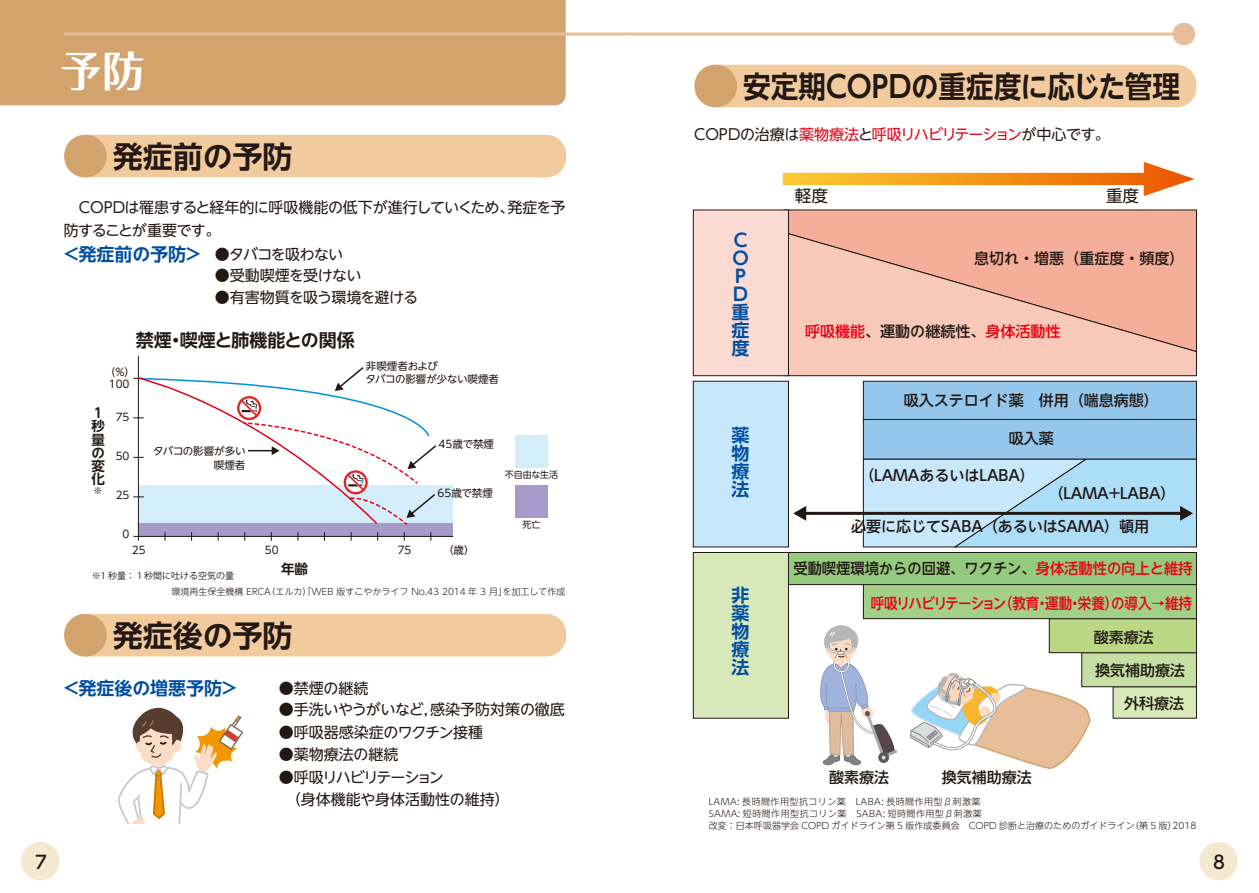
<style>
.page{position:relative;width:1259px;height:893px;background:#fff}
.page>*{position:absolute;margin:0;border:0;box-sizing:border-box;transform-origin:0 0}
.t1{font:700 42px "Folk Pro";color:#fff}
.t2{font:700 30px "UD Shin Go NT Pr 6 N De";color:#221815;scale:.92 1}
.t3{font:700 30px "UD Shin Go NT Pr 6 N De";color:#221815}
.t4{font:700 18px/18px "UD Shin Go NT Pr 6 N De";color:#004ea2;text-align:justify}
.t5{font:700 18px "UD Shin Go NT Pr 6 N De";letter-spacing:-.005em;color:#221815}
.t6{font:500 18px "UD Shin Go NT Pr 6 N";color:#221815}
.t7{font:16.5px "UD Shin Go NT Pr 6 N";color:#221815}
.t8{font:15px/22.5px "UD Shin Go NT Pr 6 N";letter-spacing:-.02em;color:#221815}
.t9{font:500 15px/33px "UD Shin Go NT Pr 6 N";color:#221815}
.t10{font:500 15px "UD Shin Go NT Pr 6 N";color:#221815;scale:.95 1}
.t11{font:500 15px "UD Shin Go NT Pr 6 N";letter-spacing:-.055em;color:#e60012;scale:.9 1}
.t12{font:500 15px "UD Shin Go NT Pr 6 N";color:#e60012}
.t13{font:15px "UD Shin Go NT Pr 6 N";letter-spacing:-.055em;color:#221815}
.t14{font:15px "UD Shin Go NT Pr 6 N";letter-spacing:-.06em;color:#221815}
.t15{font:15px "UD Shin Go NT Pr 6 N";color:#221815}
.t16{font:700 13.5px/13.2px "UD Shin Go NT Pr 6 N De";color:#221815}
.t17{font:10.5px/13.5px "UD Shin Go NT Pr 6 N";color:#221815}
.t18{font:300 9px/12px "UD Shin Go NT Pr 6 N";letter-spacing:.05em;color:#221815}
.t19{font:300 9px "UD Shin Go NT Pr 6 N";letter-spacing:.005em;color:#221815}
.t20{font:9px "Koz Go Pr 6 N";color:#221815}
.t21{font:9px "UD Shin Go NT Pr 6 N";letter-spacing:-.015em;color:#221815}
.t22{font:700 9px "UD Shin Go NT Pr 6 N De";color:#221815}
.s1{font-family:"UD Shin Go NT Pr 6 N De";font-weight:700;font-size:18px;color:#004ea2}
.s2{color:#e60012}
.s3{color:#221815}
</style>
<div class="page">
<div style="left:1199px;top:842px;width:38px;height:38px;background:#f5e8d1;border-radius:50%"></div>
<hr style="left:629px;top:33px;width:555px;height:3px;background:#e7be99">
<div style="left:1172px;top:23px;width:23px;height:22px;background:#e7be99;border-radius:50%"></div>
<div style="left:694px;top:65px;width:502px;height:42px;background:#f1cb9d;border-radius:20px"></div>
<div style="left:694px;top:65px;width:43px;height:42px;background:#d2a36c;border-radius:50%"></div>
<svg style="left:783px;top:162px;width:411px;height:34px"></svg>
<div style="left:788px;top:210px;width:408px;height:22px;background:#f5ae9a"></div>
<svg style="left:788px;top:232px;width:408px;height:144px;background:#f2b9a9"></svg>
<hr style="left:804px;top:512px;width:378px;height:3px;background:#221815">
<svg style="left:793px;top:506px;width:13px;height:15px"></svg>
<svg style="left:863px;top:381px;width:333px;height:166px;background:#a1cce8"></svg>
<div style="left:1113px;top:687px;width:83px;height:31px;background:#d7e8b9"></div>
<div style="left:1081px;top:653px;width:115px;height:34px;background:#c5dfa5"></div>
<div style="left:1081px;top:653px;width:115px;height:34px;border:1px solid #221815"></div>
<div style="left:784px;top:552px;width:412px;height:33px;background:#94ca7e"></div>
<div style="left:783px;top:552px;width:413px;height:33px;border:1px solid #221815"></div>
<div style="left:1049px;top:619px;width:147px;height:34px;background:#bad884"></div>
<div style="left:1049px;top:618px;width:147px;height:35px;border:1px solid #221815"></div>
<div style="left:863px;top:585px;width:333px;height:34px;background:#a2d086"></div>
<div style="left:863px;top:584px;width:333px;height:35px;border:1px solid #221815"></div>
<div style="left:693px;top:210px;width:95px;height:166px;background:#fadad1"></div>
<div style="left:693px;top:210px;width:95px;height:166px;border:1px solid #221815"></div>
<div style="left:693px;top:381px;width:95px;height:166px;background:#c7e8fa"></div>
<div style="left:693px;top:381px;width:95px;height:166px;border:1px solid #221815"></div>
<div style="left:693px;top:552px;width:95px;height:166px;background:#d7e8b9"></div>
<div style="left:693px;top:552px;width:95px;height:166px;border:1px solid #221815"></div>
<svg style="left:816px;top:583px;width:81px;height:183px"></svg>
<svg style="left:910px;top:670px;width:181px;height:99px"></svg>
<div style="left:138px;top:485px;width:314px;height:51px;background:#d3edfb"></div>
<div style="left:138px;top:523px;width:314px;height:13px;background:#a59aca"></div>
<div style="left:21px;top:842px;width:39px;height:38px;background:#f5e8d1;border-radius:50%"></div>
<div style="left:0;top:0;width:566px;height:105px;background:#d2a36c"></div>
<hr style="left:64px;top:33px;width:565px;height:3px;background:#e7be99">
<div style="left:64px;top:135px;width:502px;height:42px;background:#f1cb9d;border-radius:20px"></div>
<div style="left:64px;top:135px;width:43px;height:42px;background:#d2a36c;border-radius:50%"></div>
<div style="left:64px;top:614px;width:502px;height:42px;background:#f1cb9d;border-radius:20px"></div>
<div style="left:64px;top:614px;width:43px;height:42px;background:#d2a36c;border-radius:50%"></div>
<hr style="left:138px;top:356px;width:1px;height:185px;background:#221815">
<hr style="left:133px;top:536px;width:320px;height:1px;background:#221815">
<div style="left:515px;top:435px;width:33px;height:32px;background:#d3edfb"></div>
<div style="left:515px;top:485px;width:33px;height:33px;background:#a59aca"></div>
<svg style="left:133px;top:366px;width:305px;height:175px"></svg>
<svg style="left:118px;top:707px;width:125px;height:117px"></svg>
<h1 class="t1" style="left:60px;top:35px;width:85px">予防</h1>
<h2 class="t3" style="left:113px;top:132px;width:181px">発症前の予防</h2>
<p class="t8" style="left:64px;top:196px;width:503px">　COPDは罹患すると経年的に呼吸機能の低下が進行していくため、発症を予防することが重要です。</p>
<p class="t13" style="left:62px;top:242px;width:283px"><span class="s1">＜発症前の予防＞</span> ●タバコを吸わない</p>
<p class="t8" style="left:215px;top:264px;width:148px">●受動喫煙を受けない</p>
<p class="t14" style="left:215px;top:286px;width:205px">●有害物質を吸う環境を避ける</p>
<p class="t5" style="left:136px;top:325px;width:220px">禁煙・喫煙と肺機能との関係</p>
<p class="t17" style="left:105px;top:365px;width:32px;line-height:12px;text-align:center">（％）<br>100</p>
<p class="t17" style="left:116px;top:410px;width:15px">75</p>
<p class="t17" style="left:116px;top:449px;width:15px">50</p>
<p class="t17" style="left:116px;top:488px;width:15px">25</p>
<p class="t17" style="left:123px;top:527px;width:8px">0</p>
<p class="t16" style="left:91px;top:406px;width:15px">１秒量の変化</p>
<p class="t22" style="left:105px;top:486px;width:10px;rotate:90deg">※</p>
<p class="t17" style="left:153px;top:444px;width:94px;text-align:right">タバコの影響が多い喫煙者</p>
<p class="t17" style="left:365px;top:359px;width:135px">非喫煙者および<br>タバコの影響が少ない喫煙者</p>
<p class="t17" style="left:439px;top:437px;width:57px">45歳で禁煙</p>
<p class="t17" style="left:437px;top:486px;width:57px">65歳で禁煙</p>
<p class="t21" style="left:505px;top:467px;width:55px">不自由な生活</p>
<p class="t21" style="left:522px;top:518px;width:19px">死亡</p>
<p class="t17" style="left:132px;top:542px;width:15px">25</p>
<p class="t17" style="left:265px;top:542px;width:15px">50</p>
<p class="t17" style="left:398px;top:542px;width:15px">75</p>
<p class="t17" style="left:443px;top:542px;width:33px">（歳）</p>
<p class="t20" style="left:92px;top:571px;width:144px">※1 秒量：１秒間に吐ける空気の量</p>
<p class="t16" style="left:281px;top:562px;width:28px">年齢</p>
<p class="t19" style="left:171px;top:584px;width:395px">環境再生保全機構 ERCA（エルカ）「WEB 版すこやかライフ No.43 2014 年 3 月」を加工して作成</p>
<h2 class="t3" style="left:113px;top:611px;width:181px">発症後の予防</h2>
<p class="t4" style="left:62px;top:679px;width:178px">＜発症後の増悪予防＞</p>
<p class="t8" style="left:279px;top:677px;width:91px">●禁煙の継続</p>
<p class="t8" style="left:279px;top:698px;width:288px">●手洗いやうがいなど，感染予防対策の徹底</p>
<p class="t8" style="left:279px;top:720px;width:206px">●呼吸器感染症のワクチン接種</p>
<p class="t15" style="left:279px;top:742px;width:121px">●薬物療法の継続</p>
<p class="t8" style="left:279px;top:765px;width:232px">●呼吸リハビリテーション<br>　（身体機能や身体活動性の維持）</p>
<p class="t6" style="left:35px;top:848px;width:13px">7</p>
<h2 class="t2" style="left:743px;top:62px;width:476px">安定期COPDの重症度に応じた管理</h2>
<p class="t8" style="left:694px;top:122px;width:417px">COPDの治療は<span class="s2">薬物療法</span>と<span class="s2">呼吸リハビリテーション</span>が中心です。</p>
<p class="t4" style="left:731px;top:231px;width:19px;text-align:left">C<br>O<br>P<br>D重症度</p>
<p class="t4" style="left:731px;top:426px;width:19px">薬物療法</p>
<p class="t4" style="left:731px;top:586px;width:19px">非薬物療法</p>
<p class="t7" style="left:795px;top:183px;width:34px">軽度</p>
<p class="t7" style="left:1106px;top:183px;width:34px">重度</p>
<p class="t9" style="left:974px;top:241px;width:211px">息切れ・増悪（重症度・頻度）</p>
<p class="t12" style="left:805px;top:319px;width:256px">呼吸機能<span class="s3">、運動の継続性、</span>身体活動性</p>
<p class="t9" style="left:904px;top:383px;width:256px">吸入ステロイド薬　併用（喘息病態）</p>
<p class="t9" style="left:1009px;top:422px;width:46px">吸入薬</p>
<p class="t9" style="left:859px;top:458px;width:177px">（LAMAあるいはLABA）</p>
<p class="t9" style="left:1048px;top:476px;width:129px">（LAMA+LABA）</p>
<p class="t9" style="left:851px;top:509px;width:299px">必要に応じてSABA（あるいはSAMA）頓用</p>
<p class="t10" style="left:793px;top:556px;width:421px">受動喫煙環境からの回避、ワクチン、<span class="s2">身体活動性の向上と維持</span></p>
<p class="t11" style="left:870px;top:591px;width:358px">呼吸リハビリテーション（教育・運動・栄養）の導入→維持</p>
<p class="t9" style="left:1093px;top:620px;width:93px">酸素療法<br>換気補助療法</p>
<p class="t9" style="left:1124px;top:686px;width:61px">外科療法</p>
<p class="t9" style="left:829px;top:760px;width:61px">酸素療法</p>
<p class="t9" style="left:942px;top:760px;width:91px">換気補助療法</p>
<p class="t18" style="left:709px;top:795px;width:489px">LAMA: 長時間作用型抗コリン薬　LABA: 長時間作用型β刺激薬<br>SAMA: 短時間作用型抗コリン薬　SABA: 短時間作用型β刺激薬<br>改変：日本呼吸器学会 COPD ガイドライン第 5 版作成委員会　COPD 診断と治療のためのガイドライン（第 5 版）2018</p>
<p class="t6" style="left:1213px;top:848px;width:13px">8</p>
</div>
